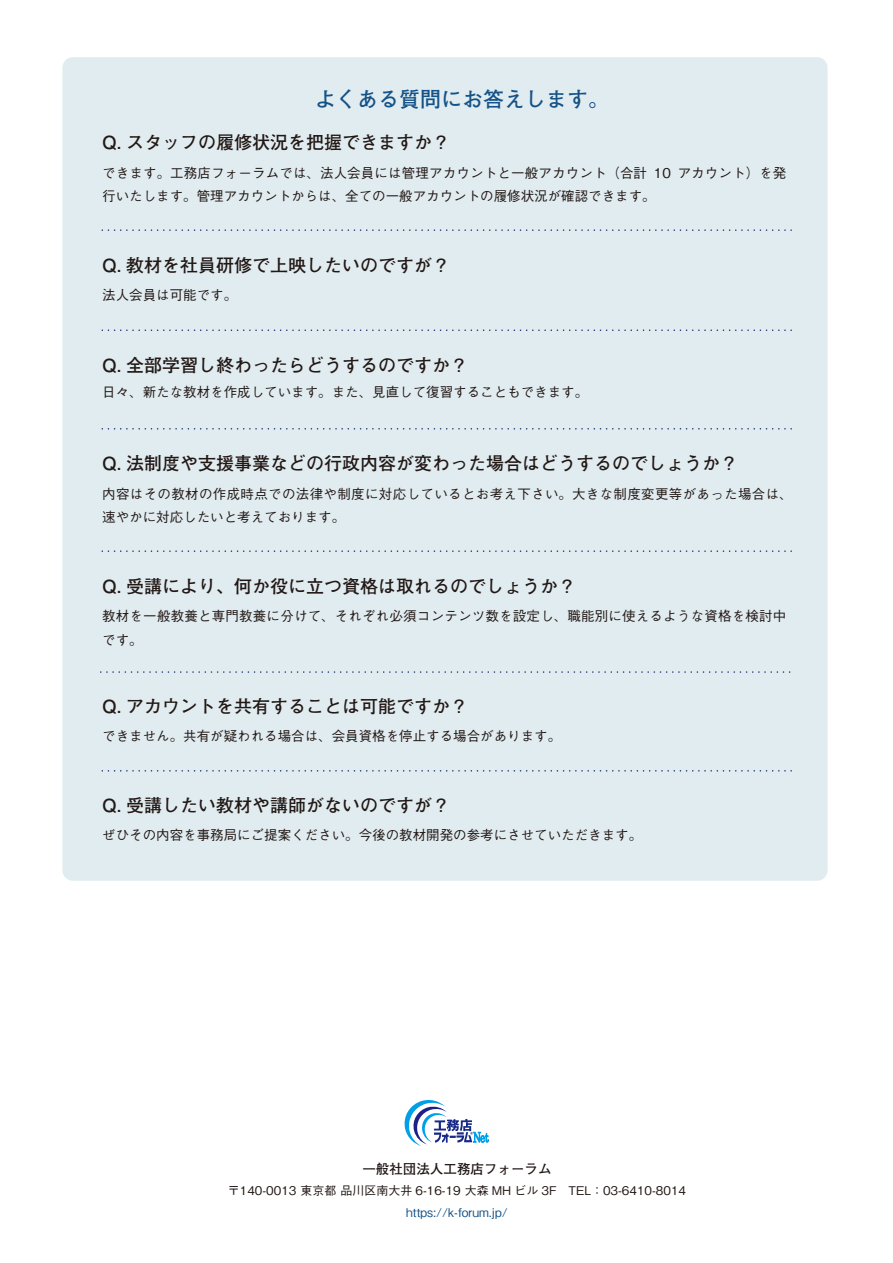
<style>
.page{position:relative;width:893px;height:1263px;background:#fff}
.page>*{position:absolute;margin:0;border:0;box-sizing:border-box;transform-origin:0 0}
.t1{font:700 21px "Futo Go B101 Pro";color:#145287}
.t2{font:700 18px "Futo Go B101 Pro";color:#221815}
.t3{font:500 13.5px/23.7px "Gothic BBB Pro";color:#221815}
.t4{font:500 13.5px/23.7px "Gothic BBB Pro";letter-spacing:.025em;color:#221815}
.t5{font:700 13.5px "Futo Go B101 Pro";color:#221815}
.t6{font:500 12px "Gothic BBB Pro";color:#221815}
.t7{font:500 12px "Gothic BBB Pro";color:#145287}
</style>
<div class="page">
<div style="left:62px;top:57px;width:765px;height:824px;background:#e1ecf0;border-radius:10px"></div>
<svg style="left:102px;top:329px;width:690px;height:2px"></svg>
<svg style="left:102px;top:428px;width:690px;height:2px"></svg>
<svg style="left:101px;top:671px;width:690px;height:2px"></svg>
<svg style="left:102px;top:550px;width:690px;height:2px"></svg>
<svg style="left:102px;top:770px;width:690px;height:1px"></svg>
<svg style="left:102px;top:229px;width:690px;height:2px"></svg>
<svg style="left:404px;top:1100px;width:85px;height:46px"></svg>
<h1 class="t1" style="left:315px;top:82px;width:295px">よくある質問にお答えします。</h1>
<h2 class="t2" style="left:102px;top:128px;width:349px">Q. スタッフの履修状況を把握できますか？</h2>
<p class="t3" style="left:102px;top:159px;width:686px">できます。工務店フォーラムでは、法人会員には管理アカウントと一般アカウント（合計 10 アカウント）を発行いたします。管理アカウントからは、全ての一般アカウントの履修状況が確認できます。</p>
<h2 class="t2" style="left:102px;top:250px;width:349px">Q. 教材を社員研修で上映したいのですが？</h2>
<p class="t3" style="left:102px;top:281px;width:136px">法人会員は可能です。</p>
<h2 class="t2" style="left:102px;top:350px;width:367px">Q. 全部学習し終わったらどうするのですか？</h2>
<p class="t3" style="left:102px;top:378px;width:487px">日々、新たな教材を作成しています。また、見直して復習することもできます。</p>
<h2 class="t2" style="left:102px;top:449px;width:637px">Q. 法制度や支援事業などの行政内容が変わった場合はどうするのでしょうか？</h2>
<p class="t4" style="left:102px;top:480px;width:692px">内容はその教材の作成時点での法律や制度に対応しているとお考え下さい。大きな制度変更等があった場合は、速やかに対応したいと考えております。</p>
<h2 class="t2" style="left:102px;top:571px;width:475px">Q. 受講により、何か役に立つ資格は取れるのでしょうか？</h2>
<p class="t3" style="left:102px;top:602px;width:686px">教材を一般教養と専門教養に分けて、それぞれ必須コンテンツ数を設定し、職能別に使えるような資格を検討中です。</p>
<h2 class="t2" style="left:102px;top:692px;width:367px">Q. アカウントを共有することは可能ですか？</h2>
<p class="t3" style="left:102px;top:723px;width:460px">できません。共有が疑われる場合は、会員資格を停止する場合があります。</p>
<h2 class="t2" style="left:102px;top:791px;width:349px">Q. 受講したい教材や講師がないのですが？</h2>
<p class="t3" style="left:102px;top:821px;width:541px">ぜひその内容を事務局にご提案ください。今後の教材開発の参考にさせていただきます。</p>
<p class="t5" style="left:362px;top:1158px;width:190px">一般社団法人工務店フォーラム</p>
<p class="t6" style="left:228px;top:1180px;width:460px">〒140-0013 東京都 品川区南大井 6-16-19 大森 MH ビル 3F　TEL：03-6410-8014</p>
<p class="t7" style="left:406px;top:1203px;width:103px">https://k-forum.jp/</p>
</div>
